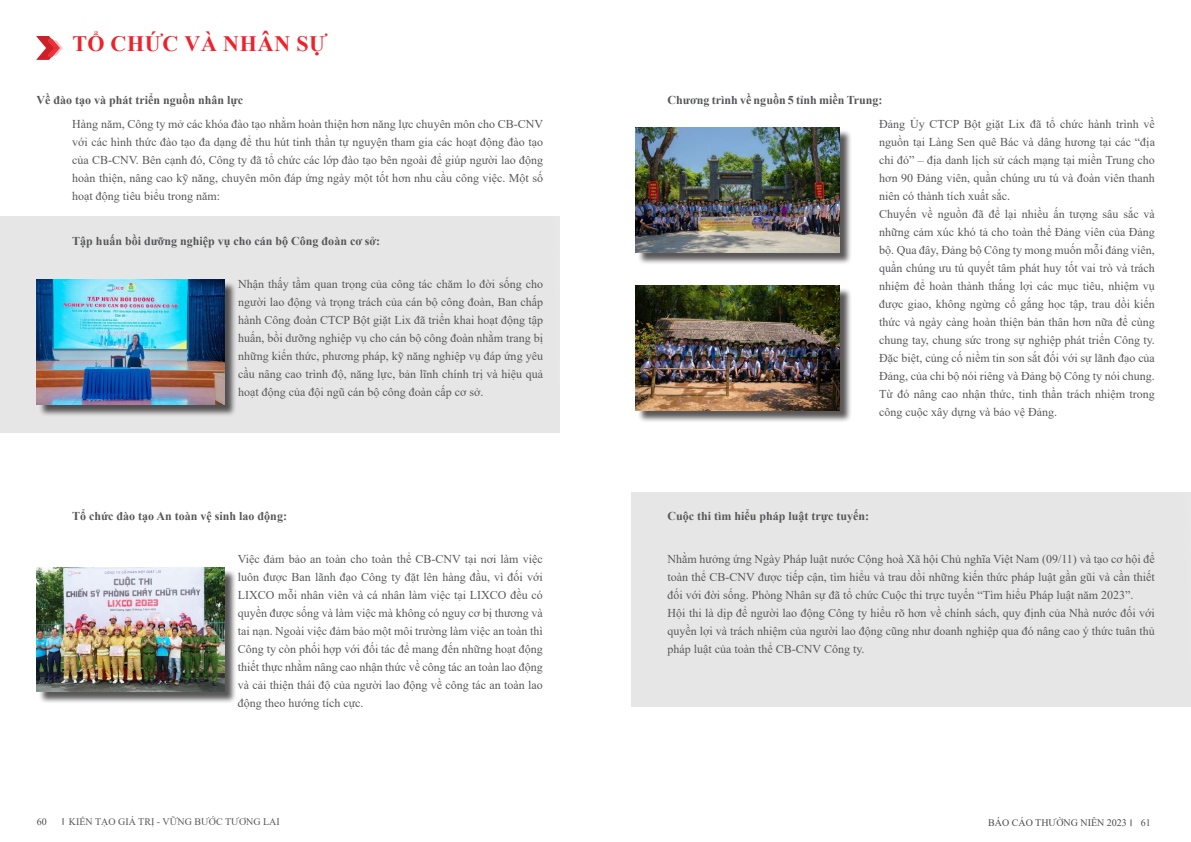
<style>
.page{position:relative;width:1191px;height:842px;background:#fff}
.page>*{position:absolute;margin:0;border:0;box-sizing:border-box;transform-origin:0 0}
.t1{font:700 22px "Times New Roman";letter-spacing:.035em;color:#ee222b}
.t2{font:12px/18px "Times New Roman";color:#57585a;text-align:justify}
.t3{font:700 12px "Times New Roman";color:#57585a}
.t4{font:10px "Times New Roman";color:#57585a}
.t5{font:10px "Times New Roman";color:#4b4c4d}
</style>
<div class="page">
<div style="left:631px;top:492px;width:560px;height:214px;background:#e6e6e6"></div>
<div style="left:0;top:216px;width:560px;height:216px;background:#e6e6e6"></div>
<svg style="left:37px;top:36px;width:26px;height:24px"></svg>
<div style="left:38px;top:281px;width:198px;height:136px;background:#231f20;opacity:.75"></div>
<img style="left:36px;top:280px;width:188px;height:124px">
<div style="left:38px;top:569px;width:198px;height:135px;background:#231f20;opacity:.75"></div>
<img style="left:36px;top:567px;width:188px;height:125px">
<div style="left:637px;top:129px;width:214px;height:136px;background:#231f20;opacity:.75"></div>
<img style="left:635px;top:128px;width:204px;height:124px">
<div style="left:637px;top:287px;width:214px;height:136px;background:#231f20;opacity:.75"></div>
<img style="left:635px;top:286px;width:204px;height:124px">
<h1 class="t1" style="left:72px;top:28px;width:256px">TỔ CHỨC VÀ NHÂN SỰ</h1>
<p class="t3" style="left:36px;top:91px;width:208px">Về đào tạo và phát triển nguồn nhân lực</p>
<p class="t2" style="left:72px;top:115px;width:472px">Hàng năm, Công ty mở các khóa đào tạo nhằm hoàn thiện hơn năng lực chuyên môn cho CB-CNV với các hình thức đào tạo đa dạng để thu hút tinh thần tự nguyện tham gia các hoạt động đào tạo của CB-CNV. Bên cạnh đó, Công ty đã tổ chức các lớp đào tạo bên ngoài để giúp người lao động hoàn thiện, nâng cao kỹ năng, chuyên môn đáp ứng ngày một tốt hơn nhu cầu công việc. Một số hoạt động tiêu biểu trong năm:</p>
<p class="t3" style="left:72px;top:232px;width:309px">Tập huấn bồi dưỡng nghiệp vụ cho cán bộ Công đoàn cơ sở:</p>
<p class="t2" style="left:238px;top:275px;width:306px">Nhận thấy tầm quan trọng của công tác chăm lo đời sống cho người lao động và trọng trách của cán bộ công đoàn, Ban chấp hành Công đoàn CTCP Bột giặt Lix đã triển khai hoạt động tập huấn, bồi dưỡng nghiệp vụ cho cán bộ công đoàn nhằm trang bị những kiến thức, phương pháp, kỹ năng nghiệp vụ đáp ứng yêu cầu nâng cao trình độ, năng lực, bản lĩnh chính trị và hiệu quả hoạt động của đội ngũ cán bộ công đoàn cấp cơ sở.</p>
<p class="t3" style="left:72px;top:507px;width:216px">Tổ chức đào tạo An toàn vệ sinh lao động:</p>
<p class="t2" style="left:238px;top:549px;width:306px">Việc đảm bảo an toàn cho toàn thể CB-CNV tại nơi làm việc luôn được Ban lãnh đạo Công ty đặt lên hàng đầu, vì đối với LIXCO mỗi nhân viên và cá nhân làm việc tại LIXCO đều có quyền được sống và làm việc mà không có nguy cơ bị thương và tai nạn. Ngoài việc đảm bảo một môi trường làm việc an toàn thì Công ty còn phối hợp với đối tác để mang đến những hoạt động thiết thực nhằm nâng cao nhận thức về công tác an toàn lao động và cải thiện thái độ của người lao động về công tác an toàn lao động theo hướng tích cực.</p>
<p class="t3" style="left:667px;top:91px;width:216px">Chương trình về nguồn 5 tỉnh miền Trung:</p>
<p class="t2" style="left:879px;top:115px;width:277px;text-align:left">Đảng Ủy CTCP Bột giặt Lix đã tổ chức hành trình về nguồn tại Làng Sen quê Bác và dâng hương tại các “địa chỉ đỏ” – địa danh lịch sử cách mạng tại miền Trung cho hơn 90 Đảng viên, quần chúng ưu tú và đoàn viên thanh niên có thành tích xuất sắc.<br>Chuyến về nguồn đã để lại nhiều ấn tượng sâu sắc và những cảm xúc khó tả cho toàn thể Đảng viên của Đảng bộ. Qua đây, Đảng bộ Công ty mong muốn mỗi đảng viên, quần chúng ưu tú quyết tâm phát huy tốt vai trò và trách nhiệm để hoàn thành thắng lợi các mục tiêu, nhiệm vụ được giao, không ngừng cố gắng học tập, trau dồi kiến thức và ngày càng hoàn thiện bản thân hơn nữa để cùng chung tay, chung sức trong sự nghiệp phát triển Công ty.<br>Đặc biệt, củng cố niềm tin son sắt đối với sự lãnh đạo của Đảng, của chi bộ nói riêng và Đảng bộ Công ty nói chung.<br>Từ đó nâng cao nhận thức, tinh thần trách nhiệm trong công cuộc xây dựng và bảo vệ Đảng.</p>
<p class="t3" style="left:667px;top:507px;width:203px">Cuộc thi tìm hiểu pháp luật trực tuyến:</p>
<p class="t2" style="left:667px;top:549px;width:489px;text-align:left">Nhằm hưởng ứng Ngày Pháp luật nước Cộng hoà Xã hội Chủ nghĩa Việt Nam (09/11) và tạo cơ hội để toàn thể CB-CNV được tiếp cận, tìm hiểu và trau dồi những kiến thức pháp luật gần gũi và cần thiết đối với đời sống. Phòng Nhân sự đã tổ chức Cuộc thi trực tuyến “Tìm hiểu Pháp luật năm 2023”.<br>Hội thi là dịp để người lao động Công ty hiểu rõ hơn về chính sách, quy định của Nhà nước đối với quyền lợi và trách nhiệm của người lao động cũng như doanh nghiệp qua đó nâng cao ý thức tuân thủ pháp luật của toàn thể CB-CNV Công ty.</p>
<p class="t5" style="left:37px;top:814px;width:11px">60</p>
<p class="t4" style="left:69px;top:814px;width:212px">KIẾN TẠO GIÁ TRỊ - VỮNG BƯỚC TƯƠNG LAI</p>
<p class="t5" style="left:988px;top:816px;width:140px">BÁO CÁO THƯỜNG NIÊN 2023</p>
<p class="t5" style="left:1140px;top:816px;width:11px">61</p>
</div>
